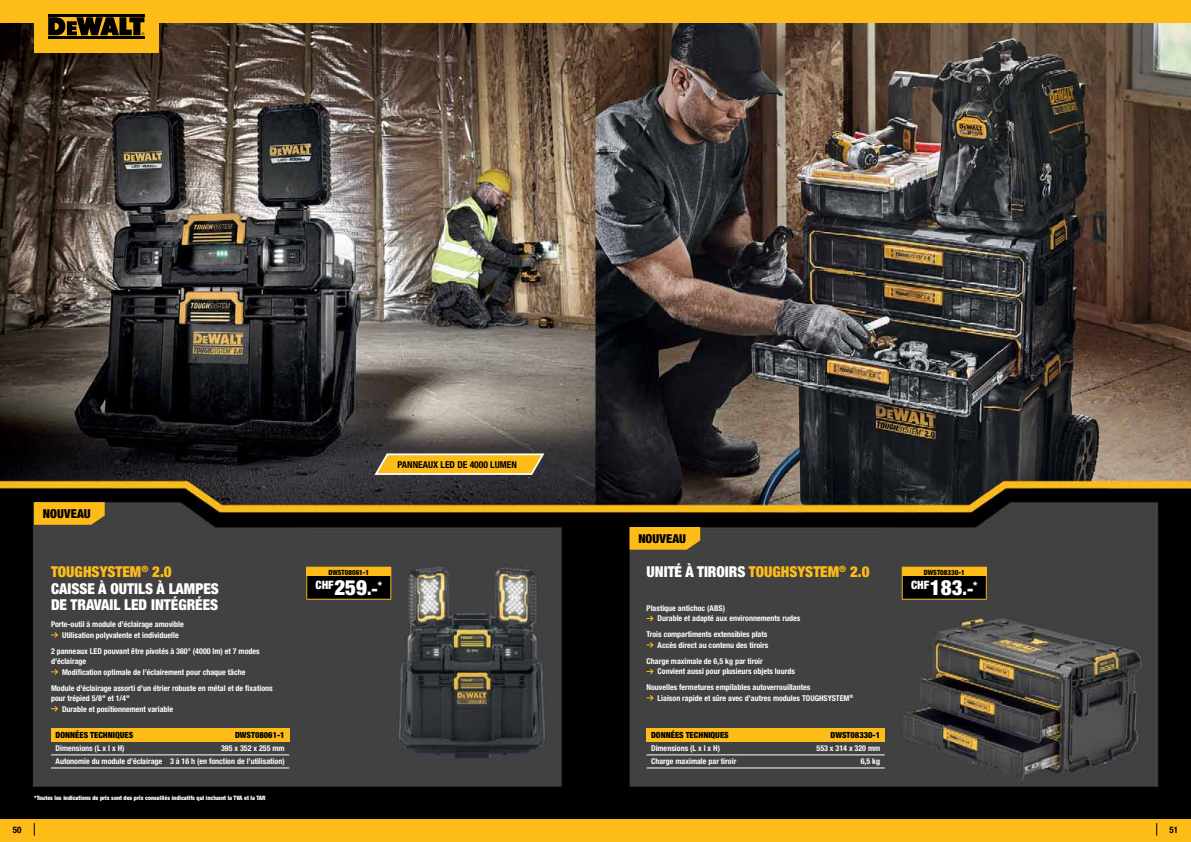
<style>
.page{position:relative;width:1191px;height:842px;background:#fff}
.page>*{position:absolute;margin:0;border:0;box-sizing:border-box;transform-origin:0 0}
.t1{font:900 condensed 15px/16.5px "Helvetica Neue LT Pro";color:#fff}
.t2{font:900 condensed 15px "Helvetica Neue LT Pro";color:#febc18}
.t3{font:900 condensed 12.3px "Helvetica Neue LT Pro";letter-spacing:.01em;color:#000}
.t4{font:900 condensed 11.5px "Helvetica Neue LT Pro";color:#fff}
.t5{font:700 condensed 9.5px "Helvetica Neue LT Pro";color:#000}
.t6{font:700 condensed 9px "Helvetica Neue LT Pro";color:#000}
.t7{font:900 condensed 8.5px "Helvetica Neue LT Pro";color:#000}
.t8{font:700 condensed 8px/10.4px "Helvetica Neue LT Pro";color:#fff}
.t9{font:900 condensed 7.2px "Helvetica Neue LT Pro";color:#000}
.t10{font:900 condensed 6px "Helvetica Neue LT Pro";color:#fff}
.s1{color:#febc18}
.s2{color:#fff}
.s3{font-size:21px}
.s4{font-size:17px}
.s5{font-size:10.5px}
</style>
<div class="page">
<img style="left:0;top:23px;width:1190px;height:796px">
<div style="left:51px;top:728px;width:238px;height:14px;background:#febc18"></div>
<hr style="left:51px;top:768px;width:238px;height:1px;background:#fff">
<hr style="left:51px;top:755px;width:238px;height:1px;background:#fff">
<div style="left:646px;top:728px;width:238px;height:14px;background:#febc18"></div>
<hr style="left:646px;top:755px;width:238px;height:1px;background:#fff">
<hr style="left:646px;top:768px;width:238px;height:1px;background:#fff">
<svg style="left:51px;top:632px;width:7px;height:6px"></svg>
<svg style="left:51px;top:669px;width:7px;height:6px"></svg>
<svg style="left:51px;top:706px;width:7px;height:6px"></svg>
<svg style="left:646px;top:616px;width:7px;height:5px"></svg>
<svg style="left:646px;top:642px;width:7px;height:6px"></svg>
<svg style="left:646px;top:668px;width:7px;height:6px"></svg>
<svg style="left:646px;top:695px;width:7px;height:6px"></svg>
<svg style="left:629px;top:527px;width:71px;height:23px;background:#f2b41a"></svg>
<svg style="left:34px;top:502px;width:71px;height:23px;background:#f3b41a"></svg>
<svg style="left:373px;top:452px;width:173px;height:24px;background:#d8ac40"></svg>
<div style="left:902px;top:567px;width:84px;height:9px;background:#febc18"></div>
<div style="left:902px;top:576px;width:84px;height:23px;background:#000"></div>
<hr style="left:901px;top:567px;width:85px;height:1px;background:#febc18">
<svg style="left:901px;top:568px;width:1px;height:31px"></svg>
<hr style="left:901px;top:599px;width:85px;height:1px;background:#febc18">
<svg style="left:985px;top:576px;width:1px;height:23px"></svg>
<div style="left:307px;top:567px;width:84px;height:9px;background:#febc18"></div>
<div style="left:307px;top:576px;width:84px;height:23px;background:#000"></div>
<hr style="left:306px;top:567px;width:85px;height:1px;background:#febc18">
<svg style="left:306px;top:568px;width:1px;height:31px"></svg>
<hr style="left:306px;top:599px;width:85px;height:1px;background:#febc18">
<svg style="left:390px;top:576px;width:1px;height:23px"></svg>
<div style="left:0;top:819px;width:1191px;height:23px;background:#febc18"></div>
<svg style="left:34px;top:823px;width:1px;height:13px"></svg>
<svg style="left:1156px;top:823px;width:1px;height:13px"></svg>
<div style="left:0;top:0;width:1191px;height:23px;background:#febc18"></div>
<div style="left:34px;top:0;width:125px;height:53px;background:#febc18"></div>
<hr style="left:48px;top:14px;width:96px;height:2px;background:#000">
<hr style="left:48px;top:36px;width:96px;height:2px;background:#000">
<svg style="left:48px;top:17px;width:96px;height:18px"></svg>
<h2 class="t3" style="left:43px;top:509px;width:49px">NOUVEAU</h2>
<p class="t5" style="left:397px;top:461px;width:121px">PANNEAUX LED DE 4000 LUMEN</p>
<h2 class="t3" style="left:638px;top:534px;width:49px">NOUVEAU</h2>
<h1 class="t1" style="left:51px;top:565px;width:169px"><span class="s1">TOUGHSYSTEM</span><sup>®</sup> <span class="s1">2.0<br></span>CAISSE À OUTILS À LAMPES<br>DE TRAVAIL LED INTÉGRÉES</h1>
<h1 class="t2" style="left:646px;top:567px;width:224px"><span class="s2">UNITÉ À TIROIRS</span> TOUGHSYSTEM<sup>®</sup> 2.0</h1>
<p class="t8" style="left:62px;top:620px;width:123px;text-indent:-11px">Porte-outil à module d’éclairage amovible<br>Utilisation polyvalente et individuelle</p>
<p class="t8" style="left:51px;top:647px;width:210px">2 panneaux LED pouvant être pivotés à 360° (4000 lm) et 7 modes</p>
<p class="t8" style="left:51px;top:657px;width:37px">d’éclairage</p>
<p class="t8" style="left:62px;top:668px;width:185px">Modification optimale de l’éclairement pour chaque tâche</p>
<p class="t8" style="left:51px;top:684px;width:223px">Module d’éclairage assorti d’un étrier robuste en métal et de fixations</p>
<p class="t8" style="left:51px;top:694px;width:80px">pour trépied 5/8" et 1/4"</p>
<p class="t8" style="left:62px;top:704px;width:113px">Durable et positionnement variable</p>
<p class="t9" style="left:328px;top:569px;width:42px">DWST08061-1</p>
<h3 class="t4" style="left:315px;top:581px;width:68px">CHF <span class="s3">259</span><span class="s4">.-</span><span class="s5">*</span></h3>
<p class="t8" style="left:657px;top:604px;width:144px;text-indent:-11px">Plastique antichoc (ABS)<br>Durable et adapté aux environnements rudes</p>
<p class="t8" style="left:646px;top:630px;width:123px;text-align:right">Trois compartiments extensibles plats<br>Accès direct au contenu des tiroirs</p>
<p class="t8" style="left:657px;top:657px;width:139px;text-indent:-11px">Charge maximale de 6,5 kg par tiroir<br>Convient aussi pour plusieurs objets lourds</p>
<p class="t8" style="left:657px;top:683px;width:197px;text-indent:-11px">Nouvelles fermetures empilables autoverrouillantes<br>Liaison rapide et sûre avec d’autres modules TOUGHSYSTEM<sup>®</sup></p>
<p class="t7" style="left:56px;top:732px;width:79px">DONNÉES TECHNIQUES</p>
<p class="t7" style="left:235px;top:732px;width:51px">DWST08061-1</p>
<p class="t8" style="left:56px;top:744px;width:70px">Dimensions (L x l x H)</p>
<p class="t8" style="left:56px;top:743px;width:231px;line-height:13.1px;text-align:right">395 x 352 x 255 mm<br>Autonomie du module d’éclairage 3 à 16 h (en fonction de l’utilisation)</p>
<p class="t10" style="left:34px;top:795px;width:233px">* Toutes les indications de prix sont des prix conseillés indicatifs qui incluent la TVA et la TAR</p>
<p class="t7" style="left:651px;top:732px;width:79px">DONNÉES TECHNIQUES</p>
<p class="t7" style="left:830px;top:732px;width:51px">DWST08330-1</p>
<p class="t8" style="left:651px;top:744px;width:70px">Dimensions (L x l x H)</p>
<p class="t8" style="left:816px;top:744px;width:65px">553 x 314 x 320 mm</p>
<p class="t8" style="left:651px;top:757px;width:87px">Charge maximale par tiroir</p>
<p class="t8" style="left:860px;top:757px;width:21px">6,5 kg</p>
<p class="t9" style="left:924px;top:569px;width:42px">DWST08330-1</p>
<h3 class="t4" style="left:911px;top:581px;width:68px">CHF <span class="s3">183</span><span class="s4">.-</span><span class="s5">*</span></h3>
<p class="t6" style="left:13px;top:826px;width:10px">50</p>
<p class="t6" style="left:1169px;top:826px;width:10px">51</p>
</div>
